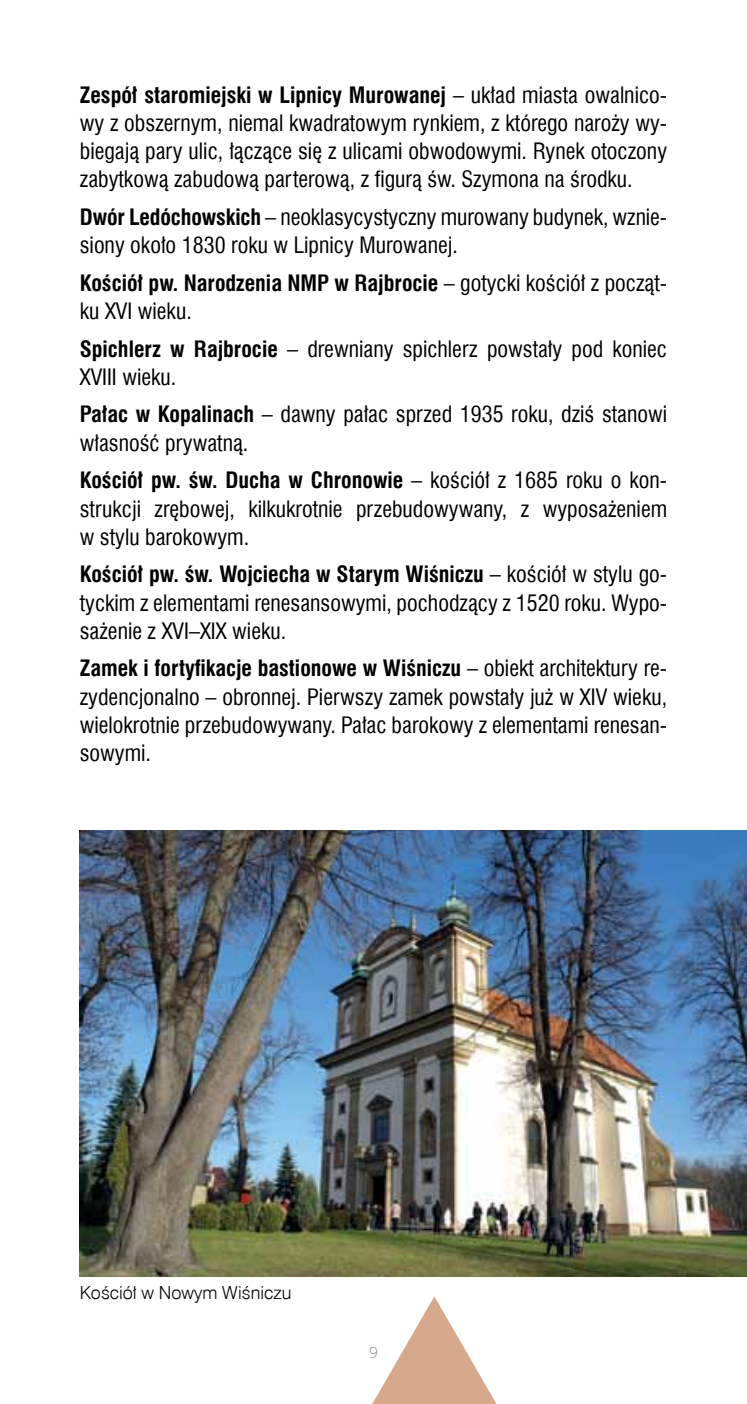
<style>
.page{position:relative;width:747px;height:1404px;background:#fff}
.page>*{position:absolute;margin:0;border:0;box-sizing:border-box;transform-origin:0 0}
.t1{font:22.05px/28.1px "Swis 721 Cn EU";color:#000;text-align:justify}
.t2{font:18px "Swis 721 Lt EU";color:#000}
.t3{font:15.75px "Museo 100";color:#808285}
.s1{font-weight:700}
</style>
<div class="page">
<svg style="left:373px;top:1296px;width:123px;height:107px"></svg>
<img style="left:80px;top:830px;width:666px;height:446px">
<p class="t1" style="left:80px;top:81px;width:588px"><span class="s1">Zespół staromiejski w Lipnicy Murowanej</span> – układ miasta owalnico&shy;wy z obszernym, niemal kwadratowym rynkiem, z którego naroży wy&shy;biegają pary ulic, łączące się z ulicami obwodowymi. Rynek otoczony zabytkową zabudową parterową, z figurą św. Szymona na środku.</p>
<p class="t1" style="left:80px;top:203px;width:586px"><span class="s1">Dwór Ledóchowskich</span> – neoklasycystyczny murowany budynek, wznie&shy;siony około 1830 roku w Lipnicy Murowanej.</p>
<p class="t1" style="left:80px;top:268px;width:588px"><span class="s1">Kościół pw. Narodzenia NMP w Rajbrocie</span> – gotycki kościół z począt&shy;ku XVI wieku.</p>
<p class="t1" style="left:80px;top:334px;width:588px"><span class="s1">Spichlerz w Rajbrocie</span> – drewniany spichlerz powstały pod koniec<br>XVIII wieku.</p>
<p class="t1" style="left:80px;top:400px;width:588px"><span class="s1">Pałac w Kopalinach</span> – dawny pałac sprzed 1935 roku, dziś stanowi własność prywatną.</p>
<p class="t1" style="left:80px;top:466px;width:588px"><span class="s1">Kościół pw. św. Ducha w Chronowie</span> – kościół z 1685 roku o kon&shy;strukcji zrębowej, kilkukrotnie przebudowywany, z wyposażeniem w stylu barokowym.</p>
<p class="t1" style="left:80px;top:560px;width:588px"><span class="s1">Kościół pw. św. Wojciecha w Starym Wiśniczu</span> – kościół w stylu go&shy;tyckim z elementami renesansowymi, pochodzący z 1520 roku. Wypo&shy;sażenie z XVI–XIX wieku.</p>
<p class="t1" style="left:80px;top:654px;width:588px"><span class="s1">Zamek i fortyfikacje bastionowe w Wiśniczu</span> – obiekt architektury re&shy;zydencjonalno – obronnej. Pierwszy zamek powstały już w XIV wieku, wielokrotnie przebudowywany. Pałac barokowy z elementami renesan&shy;sowymi.</p>
<p class="t2" style="left:80px;top:1281px;width:213px">Kościół w Nowym Wiśniczu</p>
<p class="t3" style="left:369px;top:1344px;width:10px">9</p>
</div>
